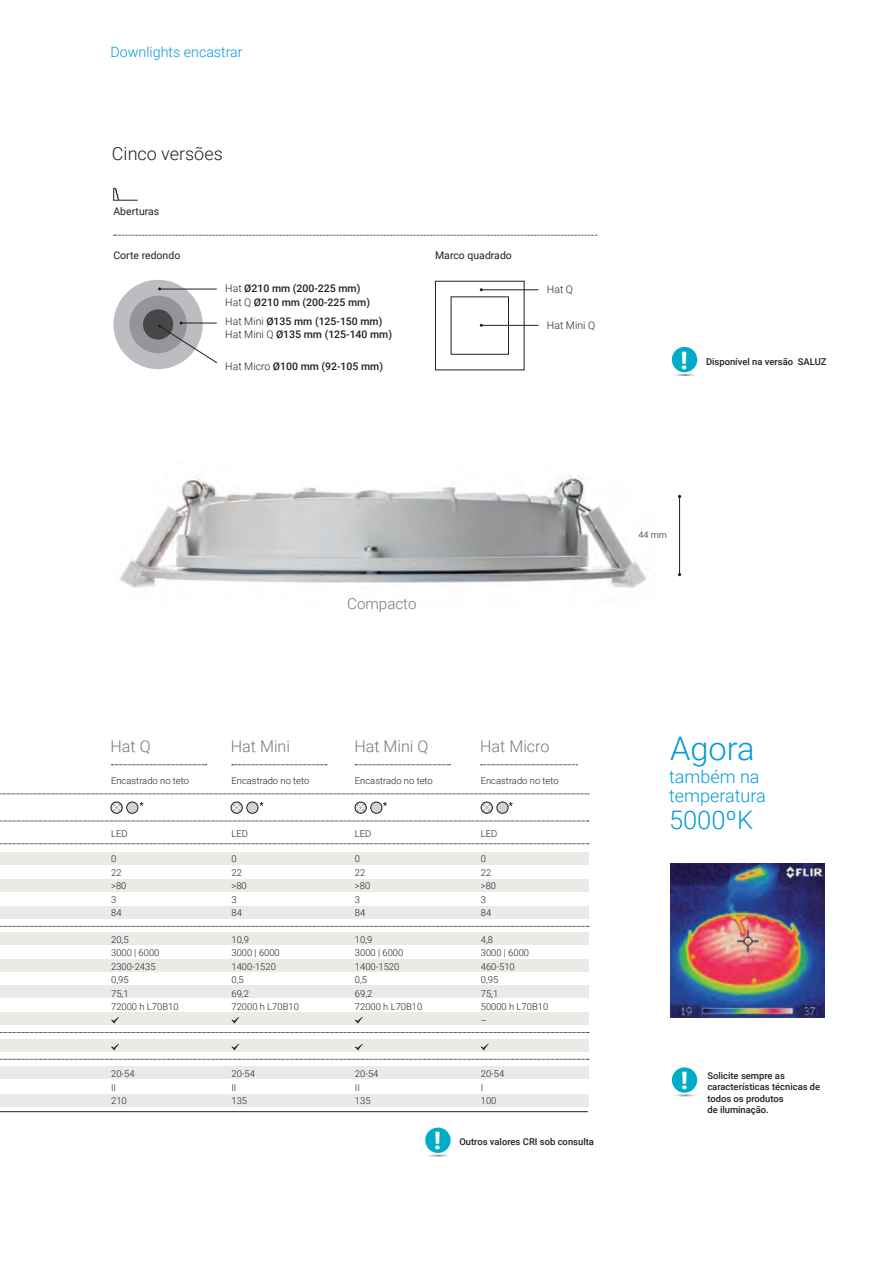
<style>
.page{position:relative;width:893px;height:1263px;background:#fff}
.page>*{position:absolute;margin:0;border:0;box-sizing:border-box;transform-origin:0 0}
.t1{font:300 32.55px "Roboto";color:#069ad9}
.t2{font:300 25.5px "Roboto";color:#069ad9}
.t3{font:900 24px "Roboto";color:#fff}
.t4{font:300 18px/18.8px "Roboto";color:#069ad9}
.t5{font:300 18px "Roboto";color:#231f20}
.t6{font:300 16.2px "Roboto";color:#76787b}
.t7{font:300 15.15px "Roboto";color:#76787b}
.t8{font:300 14.25px "Roboto";color:#069ad9}
.t9{font:500 10.5px/13.5px "Roboto";color:#231f20}
.t10{font:10.5px "Roboto";color:#231f20}
.t11{font:300 10.5px "Roboto";color:#231f20}
.t12{font:300 9.45px/13.5px "Roboto";color:#231f20}
.t13{font:500 9.45px/11.4px "Roboto";color:#231f20}
.t14{font:300 9.15px "Roboto";color:#231f20}
.s1{font-weight:300}
</style>
<div class="page">
<hr style="left:481px;top:290px;width:57px;height:1px;background:#231f20">
<hr style="left:481px;top:325px;width:57px;height:1px;background:#231f20">
<div style="left:451px;top:297px;width:58px;height:58px;border:1px solid #231f20"></div>
<div style="left:435px;top:281px;width:89px;height:89px;border:1px solid #231f20"></div>
<div style="left:113px;top:280px;width:90px;height:89px;background:#bcbdc0;border-radius:50%"></div>
<div style="left:129px;top:296px;width:58px;height:57px;background:#939598;border-radius:50%"></div>
<svg style="left:113px;top:188px;width:24px;height:13px"></svg>
<hr style="left:160px;top:289px;width:57px;height:1px;background:#231f20">
<svg style="left:114px;top:235px;width:483px;height:1px"></svg>
<div style="left:143px;top:309px;width:30px;height:31px;background:#464748;border-radius:50%"></div>
<svg style="left:158px;top:321px;width:59px;height:42px"></svg>
<img style="left:119px;top:475px;width:528px;height:113px">
<hr style="left:679px;top:497px;width:1px;height:77px;background:#231f20">
<img style="left:670px;top:863px;width:155px;height:154px">
<div style="left:672px;top:1067px;width:25px;height:26px;background:#00acc8;border-radius:50%"></div>
<svg style="left:675px;top:1094px;width:21px;height:2px"></svg>
<div style="left:672px;top:347px;width:25px;height:25px;background:#00acc8;border-radius:50%"></div>
<svg style="left:675px;top:374px;width:20px;height:2px"></svg>
<div style="left:0;top:853px;width:588px;height:12px;background:#eaeae6"></div>
<div style="left:0;top:879px;width:588px;height:13px;background:#eaeae6"></div>
<div style="left:0;top:932px;width:588px;height:12px;background:#eaeae6"></div>
<div style="left:0;top:985px;width:588px;height:13px;background:#eaeae6"></div>
<div style="left:0;top:1039px;width:588px;height:13px;background:#eaeae6"></div>
<div style="left:0;top:906px;width:588px;height:12px;background:#eaeae6"></div>
<div style="left:0;top:959px;width:588px;height:12px;background:#eaeae6"></div>
<div style="left:0;top:1012px;width:588px;height:13px;background:#eaeae6"></div>
<div style="left:0;top:1066px;width:588px;height:13px;background:#eaeae6"></div>
<div style="left:0;top:1094px;width:588px;height:12px;background:#eaeae6"></div>
<svg style="left:0;top:821px;width:589px;height:1px"></svg>
<svg style="left:0;top:843px;width:589px;height:1px"></svg>
<svg style="left:0;top:926px;width:589px;height:1px"></svg>
<svg style="left:0;top:1032px;width:589px;height:1px"></svg>
<svg style="left:0;top:1059px;width:589px;height:1px"></svg>
<hr style="left:0;top:1111px;width:588px;height:1px;background:#231f20">
<svg style="left:0;top:794px;width:589px;height:1px"></svg>
<svg style="left:111px;top:1017px;width:8px;height:6px"></svg>
<svg style="left:111px;top:1044px;width:8px;height:6px"></svg>
<svg style="left:111px;top:764px;width:96px;height:1px"></svg>
<svg style="left:139px;top:802px;width:5px;height:4px"></svg>
<svg style="left:111px;top:802px;width:11px;height:11px"></svg>
<div style="left:111px;top:802px;width:11px;height:11px;border:1px solid #231f20;border-radius:50%"></div>
<div style="left:127px;top:802px;width:11px;height:11px;background:#d1d2d4;border-radius:50%"></div>
<div style="left:126px;top:802px;width:12px;height:11px;border:1px solid #231f20;border-radius:50%"></div>
<svg style="left:231px;top:1017px;width:8px;height:6px"></svg>
<svg style="left:231px;top:1044px;width:8px;height:6px"></svg>
<svg style="left:232px;top:764px;width:95px;height:1px"></svg>
<svg style="left:259px;top:802px;width:5px;height:4px"></svg>
<svg style="left:231px;top:802px;width:11px;height:11px"></svg>
<div style="left:231px;top:802px;width:12px;height:11px;border:1px solid #231f20;border-radius:50%"></div>
<div style="left:247px;top:802px;width:11px;height:11px;background:#d1d2d4;border-radius:50%"></div>
<div style="left:246px;top:802px;width:12px;height:11px;border:1px solid #231f20;border-radius:50%"></div>
<svg style="left:355px;top:1017px;width:8px;height:6px"></svg>
<svg style="left:355px;top:1044px;width:8px;height:6px"></svg>
<svg style="left:355px;top:764px;width:95px;height:1px"></svg>
<svg style="left:383px;top:802px;width:4px;height:4px"></svg>
<svg style="left:355px;top:802px;width:11px;height:11px"></svg>
<div style="left:355px;top:802px;width:12px;height:11px;border:1px solid #231f20;border-radius:50%"></div>
<div style="left:371px;top:802px;width:11px;height:11px;background:#d1d2d4;border-radius:50%"></div>
<div style="left:370px;top:802px;width:12px;height:11px;border:1px solid #231f20;border-radius:50%"></div>
<svg style="left:481px;top:1044px;width:8px;height:6px"></svg>
<svg style="left:509px;top:802px;width:4px;height:4px"></svg>
<svg style="left:481px;top:764px;width:96px;height:1px"></svg>
<svg style="left:481px;top:802px;width:11px;height:11px"></svg>
<div style="left:481px;top:802px;width:12px;height:11px;border:1px solid #231f20;border-radius:50%"></div>
<div style="left:497px;top:802px;width:11px;height:11px;background:#d1d2d4;border-radius:50%"></div>
<div style="left:497px;top:802px;width:11px;height:11px;border:1px solid #231f20;border-radius:50%"></div>
<div style="left:425px;top:1127px;width:26px;height:26px;background:#00acc8;border-radius:50%"></div>
<svg style="left:428px;top:1154px;width:21px;height:3px"></svg>
<h3 class="t8" style="left:111px;top:42px;width:134px">Downlights encastrar</h3>
<h3 class="t5" style="left:112px;top:141px;width:112px">Cinco versões</h3>
<p class="t10" style="left:113px;top:204px;width:47px">Aberturas</p>
<p class="t10" style="left:113px;top:248px;width:68px">Corte redondo</p>
<p class="t9" style="left:225px;top:282px;width:146px"><span class="s1">Hat</span> Ø210 mm (200-225 mm)<br><span class="s1">Hat Q</span> Ø210 mm (200-225 mm)</p>
<p class="t9" style="left:225px;top:314px;width:168px"><span class="s1">Hat Mini</span> Ø135 mm (125-150 mm)<br><span class="s1">Hat Mini Q</span> Ø135 mm (125-140 mm)</p>
<p class="t9" style="left:225px;top:359px;width:159px"><span class="s1">Hat Micro</span> Ø100 mm (92-105 mm)</p>
<p class="t10" style="left:435px;top:248px;width:78px">Marco quadrado</p>
<p class="t11" style="left:547px;top:282px;width:28px">Hat Q</p>
<p class="t11" style="left:547px;top:317px;width:50px">Hat Mini Q</p>
<h3 class="t3" style="left:681px;top:343px;width:8px">!</h3>
<p class="t13" style="left:706px;top:356px;width:122px">Disponível na versão SALUZ</p>
<h3 class="t7" style="left:347px;top:593px;width:71px">Compacto</h3>
<p class="t14" style="left:638px;top:528px;width:30px">44 mm</p>
<h3 class="t6" style="left:111px;top:735px;width:42px">Hat Q</h3>
<h3 class="t6" style="left:231px;top:735px;width:61px">Hat Mini</h3>
<h3 class="t6" style="left:354px;top:735px;width:76px">Hat Mini Q</h3>
<h3 class="t6" style="left:480px;top:735px;width:71px">Hat Micro</h3>
<h1 class="t1" style="left:670px;top:726px;width:86px">Agora</h1>
<p class="t12" style="left:111px;top:774px;width:79px">Encastrado no teto</p>
<p class="t12" style="left:111px;top:826px;width:18px">LED</p>
<p class="t12" style="left:111px;top:852px;width:17px">0<br>22 &gt;80<br>3<br>84</p>
<p class="t12" style="left:111px;top:932px;width:69px">20,5<br>3000 | 6000<br>2300-2435<br>0,95<br>75,1<br>72000 h L70B10</p>
<p class="t12" style="left:231px;top:774px;width:79px">Encastrado no teto</p>
<p class="t12" style="left:231px;top:826px;width:18px">LED</p>
<p class="t12" style="left:231px;top:852px;width:17px">0<br>22 &gt;80<br>3<br>84</p>
<p class="t12" style="left:231px;top:932px;width:69px">10,9<br>3000 | 6000<br>1400-1520<br>0,5<br>69,2<br>72000 h L70B10</p>
<p class="t12" style="left:355px;top:774px;width:79px">Encastrado no teto</p>
<p class="t12" style="left:355px;top:826px;width:18px">LED</p>
<p class="t12" style="left:355px;top:852px;width:17px">0<br>22 &gt;80<br>3<br>84</p>
<p class="t12" style="left:355px;top:932px;width:69px">10,9<br>3000 | 6000<br>1400-1520<br>0,5<br>69,2<br>72000 h L70B10</p>
<p class="t12" style="left:481px;top:774px;width:79px">Encastrado no teto</p>
<p class="t12" style="left:481px;top:826px;width:18px">LED</p>
<p class="t12" style="left:481px;top:852px;width:17px">0<br>22 &gt;80<br>3<br>84</p>
<p class="t12" style="left:481px;top:932px;width:69px">4,8<br>3000 | 6000<br>460-510<br>0,95<br>75,1<br>50000 h L70B10 –</p>
<h3 class="t4" style="left:669px;top:767px;width:98px">também na temperatura</h3>
<h2 class="t2" style="left:669px;top:802px;width:86px">5000ºK</h2>
<p class="t12" style="left:111px;top:1067px;width:25px">20-54<br>II<br>210</p>
<p class="t12" style="left:231px;top:1067px;width:25px">20-54<br>II<br>135</p>
<p class="t12" style="left:355px;top:1067px;width:25px">20-54<br>II<br>135</p>
<p class="t12" style="left:481px;top:1067px;width:25px">20-54<br>I<br>100</p>
<h3 class="t3" style="left:681px;top:1063px;width:8px">!</h3>
<p class="t13" style="left:707px;top:1069px;width:114px">Solicite sempre as características técnicas de todos os produtos<br>de iluminação.</p>
<h3 class="t3" style="left:434px;top:1124px;width:8px">!</h3>
<p class="t13" style="left:459px;top:1135px;width:136px">Outros valores CRI sob consulta</p>
</div>
